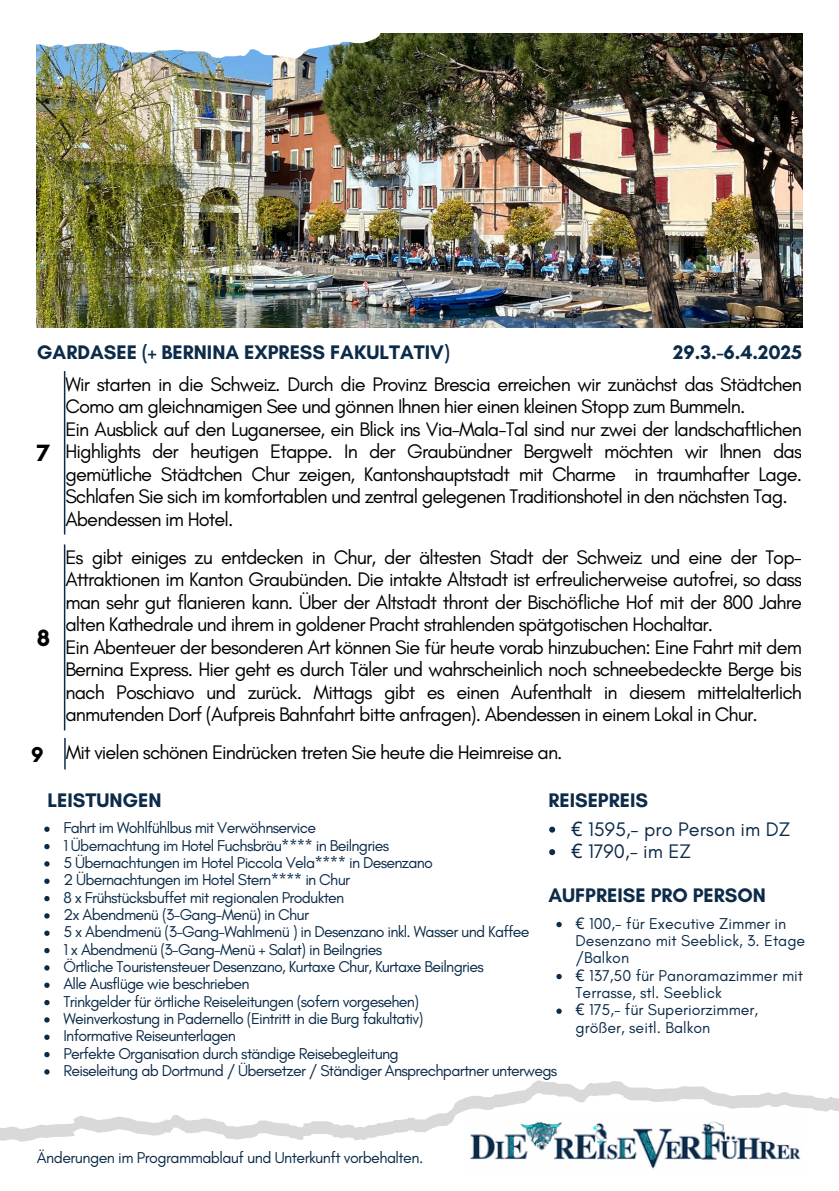
<style>
.page{position:relative;width:839px;height:1191px;background:#fff}
.page>*{position:absolute;margin:0;border:0;box-sizing:border-box;transform-origin:0 0}
.t1{font:700 24px "Glacial Indifference";color:#000}
.t2{font:700 22px "Glacial Indifference";color:#000}
.t3{font:20px/22.4px "Glacial Indifference";letter-spacing:-.045em;color:#000;text-align:justify}
.t4{font:700 20px "Glacial Indifference";color:#0c2b49}
.t5{font:20px "Glacial Indifference";color:#0c2b49}
.t6{font:16px "Glacial Indifference";letter-spacing:-.045em;color:#0c2b49}
.t7{font:16px/17.4px "Glacial Indifference";color:#0c2b49}
.s1{font-family:"Noto Sans"}
</style>
<div class="page">
<img style="left:37px;top:59px;width:765px;height:269px">
<img style="left:36px;top:46px;width:767px;height:13px">
<svg style="left:36px;top:33px;width:767px;height:13px"></svg>
<hr style="left:64px;top:371px;width:1px;height:164px;background:#0c2b49">
<hr style="left:64px;top:544px;width:1px;height:186px;background:#0c2b49">
<svg style="left:509px;top:1080px;width:278px;height:13px"></svg>
<svg style="left:0;top:1093px;width:838px;height:49px"></svg>
<img style="left:463px;top:1116px;width:341px;height:53px">
<hr style="left:64px;top:738px;width:2px;height:31px;background:#0c2b49">
<svg style="left:44px;top:827px;width:6px;height:5px"></svg>
<svg style="left:44px;top:844px;width:6px;height:5px"></svg>
<svg style="left:44px;top:861px;width:6px;height:6px"></svg>
<svg style="left:44px;top:879px;width:6px;height:5px"></svg>
<svg style="left:44px;top:896px;width:6px;height:5px"></svg>
<svg style="left:44px;top:913px;width:6px;height:6px"></svg>
<svg style="left:44px;top:931px;width:6px;height:5px"></svg>
<svg style="left:44px;top:948px;width:6px;height:5px"></svg>
<svg style="left:44px;top:965px;width:6px;height:6px"></svg>
<svg style="left:44px;top:983px;width:6px;height:5px"></svg>
<svg style="left:44px;top:1000px;width:6px;height:5px"></svg>
<svg style="left:44px;top:1017px;width:6px;height:6px"></svg>
<svg style="left:44px;top:1035px;width:6px;height:5px"></svg>
<svg style="left:44px;top:1052px;width:6px;height:5px"></svg>
<svg style="left:44px;top:1069px;width:6px;height:6px"></svg>
<svg style="left:549px;top:827px;width:6px;height:6px"></svg>
<svg style="left:549px;top:849px;width:6px;height:6px"></svg>
<svg style="left:556px;top:922px;width:5px;height:5px"></svg>
<svg style="left:556px;top:974px;width:5px;height:5px"></svg>
<svg style="left:556px;top:1009px;width:5px;height:5px"></svg>
<p class="t4" style="left:37px;top:340px;width:414px">GARDASEE (+ BERNINA EXPRESS FAKULTATIV)</p>
<p class="t4" style="left:673px;top:340px;width:130px">29.3.-6.4.2025</p>
<h1 class="t1" style="left:37px;top:438px;width:15px">7</h1>
<p class="t1" style="left:37px;top:624px;width:15px">8</p>
<h2 class="t3" style="left:65px;top:372px;width:738px">Wir starten in die Schweiz. Durch die Provinz Brescia erreichen wir zunächst das Städtchen<br>Como am gleichnamigen See und gönnen Ihnen hier einen kleinen Stopp zum Bummeln.</h2>
<p class="t3" style="left:65px;top:417px;width:738px">Ein Ausblick auf den Luganersee, ein Blick ins Via-Mala-Tal sind nur zwei der landschaftlichen Highlights der heutigen Etappe. In der Graubündner Bergwelt möchten wir Ihnen das gemütliche Städtchen Chur zeigen, Kantonshauptstadt mit Charme in traumhafter Lage.</p>
<p class="t3" style="left:65px;top:485px;width:723px">Schlafen Sie sich im komfortablen und zentral gelegenen Traditionshotel in den nächsten Tag.<br>Abendessen im Hotel.</p>
<p class="t3" style="left:65px;top:546px;width:738px">Es gibt einiges zu entdecken in Chur, der ältesten Stadt der Schweiz und eine der Top-Attraktionen im Kanton Graubünden. Die intakte Altstadt ist erfreulicherweise autofrei, so dass man sehr gut flanieren kann. Über der Altstadt thront der Bischöfliche Hof mit der 800 Jahre alten Kathedrale und ihrem in goldener Pracht strahlenden spätgotischen Hochaltar.</p>
<p class="t3" style="left:65px;top:636px;width:738px">Ein Abenteuer der besonderen Art können Sie für heute vorab hinzubuchen: Eine Fahrt mit dem Bernina Express. Hier geht es durch Täler und wahrscheinlich noch schneebedeckte Berge bis nach Poschiavo und zurück. Mittags gibt es einen Aufenthalt in diesem mittelalterlich anmutenden Dorf (Aufpreis Bahnfahrt bitte anfragen). Abendessen in einem Lokal in Chur.</p>
<h1 class="t2" style="left:31px;top:741px;width:14px">9</h1>
<h1 class="t3" style="left:66px;top:741px;width:498px">Mit vielen schönen Eindrücken treten Sie heute die Heimreise an.</h1>
<p class="t4" style="left:47px;top:788px;width:116px">LEISTUNGEN</p>
<p class="t6" style="left:63px;top:818px;width:254px">Fahrt im Wohlfühlbus mit Verwöhnservice</p>
<p class="t6" style="left:63px;top:835px;width:327px">1 Übernachtung im Hotel Fuchsbräu**** in Beilngries</p>
<p class="t6" style="left:63px;top:853px;width:371px">5 Übernachtungen im Hotel Piccola Vela**** in Desenzano</p>
<p class="t6" style="left:63px;top:870px;width:288px">2 Übernachtungen im Hotel Stern**** in Chur</p>
<p class="t6" style="left:63px;top:887px;width:282px">8 x Frühstücksbuffet mit regionalen Produkten</p>
<p class="t6" style="left:63px;top:905px;width:247px">2x Abendmenü (3-Gang-Menü) in Chur</p>
<p class="t6" style="left:63px;top:922px;width:467px">5 x Abendmenü (3-Gang-Wahlmenü ) in Desenzano inkl. Wasser und Kaffee</p>
<p class="t6" style="left:63px;top:939px;width:320px">1 x Abendmenü (3-Gang-Menü + Salat) in Beilngries</p>
<p class="t6" style="left:63px;top:957px;width:422px">Örtliche Touristensteuer Desenzano, Kurtaxe Chur, Kurtaxe Beilngries</p>
<p class="t6" style="left:63px;top:974px;width:188px">Alle Ausflüge wie beschrieben</p>
<p class="t6" style="left:63px;top:991px;width:357px">Trinkgelder für örtliche Reiseleitungen (sofern vorgesehen)</p>
<p class="t6" style="left:63px;top:1009px;width:361px">Weinverkostung in Padernello (Eintritt in die Burg fakultativ)</p>
<p class="t6" style="left:63px;top:1026px;width:174px">Informative Reiseunterlagen</p>
<p class="t6" style="left:63px;top:1043px;width:337px">Perfekte Organisation durch ständige Reisebegleitung</p>
<p class="t6" style="left:63px;top:1061px;width:495px">Reiseleitung ab Dortmund / Übersetzer / Ständiger Ansprechpartner unterwegs</p>
<p class="t4" style="left:548px;top:788px;width:101px">REISEPREIS</p>
<p class="t5" style="left:571px;top:817px;width:221px"><span class="s1">€</span> 1595,- pro Person im DZ</p>
<p class="t5" style="left:571px;top:839px;width:121px"><span class="s1">€</span> 1790,- im EZ</p>
<p class="t4" style="left:548px;top:883px;width:219px">AUFPREISE PRO PERSON</p>
<h1 class="t7" style="left:575px;top:914px;width:231px"><span class="s1">€</span> 100,- für Executive Zimmer in<br>Desenzano mit Seeblick, 3. Etage /Balkon</h1>
<p class="t7" style="left:575px;top:966px;width:229px"><span class="s1">€</span> 137,50 für Panoramazimmer mit<br>Terrasse, stl. Seeblick</p>
<p class="t7" style="left:575px;top:1001px;width:184px"><span class="s1">€</span> 175,- für Superiorzimmer, größer, seitl. Balkon</p>
<p class="t6" style="left:37px;top:1148px;width:388px">Änderungen im Programmablauf und Unterkunft vorbehalten.</p>
</div>
